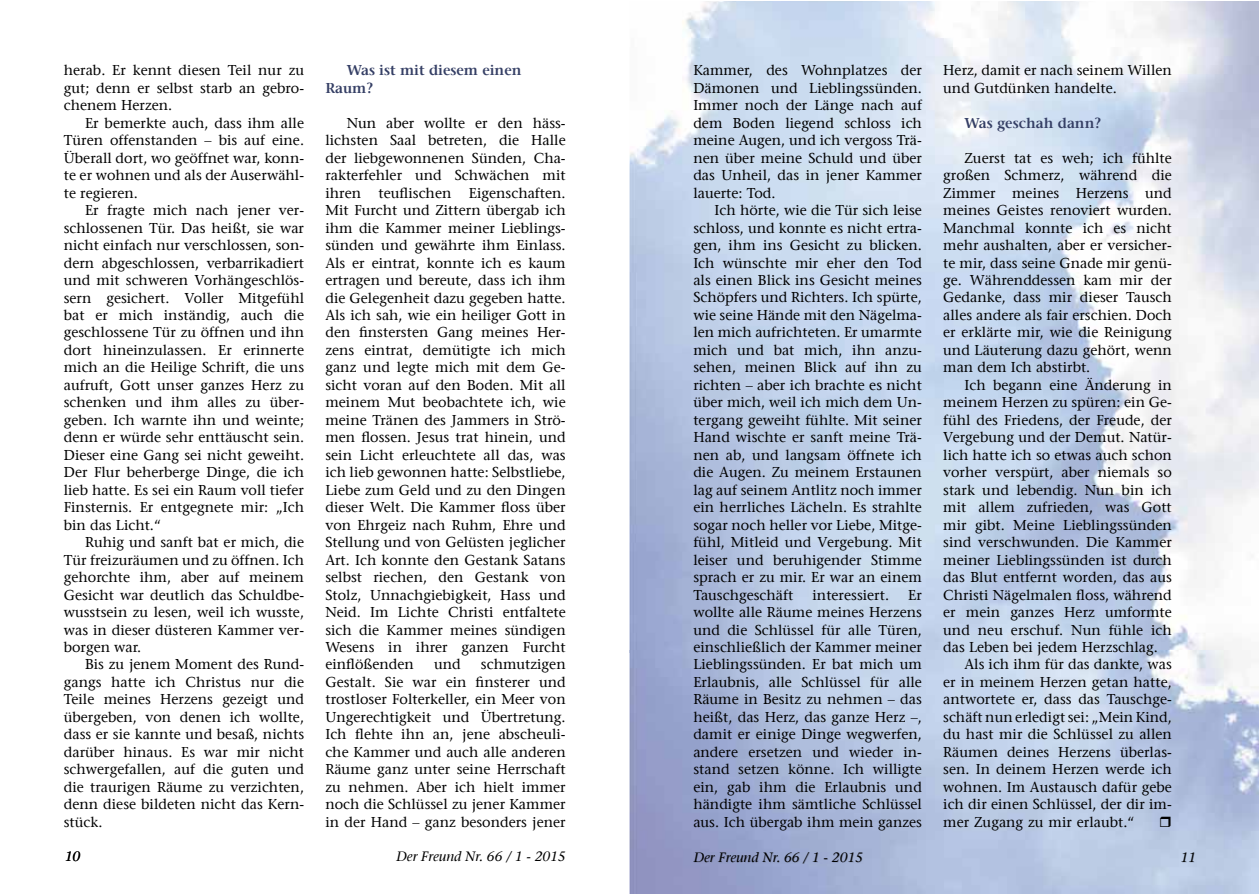
<style>
.page{position:relative;width:1259px;height:894px;background:#fff}
.page>*{position:absolute;margin:0;border:0;box-sizing:border-box;transform-origin:0 0}
.t1{font:14.25px/17.4px "Stone Serif";color:#000;text-align:justify}
.t2{font:600 14.25px/17.4px "Stone Serif";color:#353f65}
.t3{font:italic 13.5px "Stone Serif";color:#000}
</style>
<div class="page">
<img style="left:629px;top:1px;width:629px;height:650px">
<img style="left:629px;top:651px;width:629px;height:242px">
<svg style="left:1182px;top:853px;width:12px;height:9px"></svg>
<img style="left:694px;top:853px;width:169px;height:11px">
<img style="left:694px;top:853px;width:39px;height:10px">
<svg style="left:1160px;top:816px;width:10px;height:11px"></svg>
<p class="t1" style="left:64px;top:63px;width:242px">herab. Er kennt diesen Teil nur zu gut; denn er selbst starb an gebro&shy;chenem Herzen.</p>
<p class="t1" style="left:64px;top:116px;width:242px;text-indent:21px">Er bemerkte auch, dass ihm alle Türen offenstanden – bis auf eine.<br>Überall dort, wo geöffnet war, konn&shy;te er wohnen und als der Auserwähl&shy;te regieren.</p>
<p class="t1" style="left:64px;top:203px;width:242px;text-indent:21px">Er fragte mich nach jener ver&shy;schlossenen Tür. Das heißt, sie war nicht einfach nur verschlossen, son&shy;dern abgeschlossen, verbarrikadiert und mit schweren Vorhängeschlös&shy;sern gesichert. Voller Mitgefühl bat er mich inständig, auch die geschlossene Tür zu öffnen und ihn dort hineinzulassen. Er erinnerte mich an die Heilige Schrift, die uns aufruft, Gott unser ganzes Herz zu schenken und ihm alles zu über&shy;geben. Ich warnte ihn und weinte; denn er würde sehr enttäuscht sein.<br>Dieser eine Gang sei nicht geweiht.<br>Der Flur beherberge Dinge, die ich lieb hatte. Es sei ein Raum voll tiefer Finsternis. Er entgegnete mir: „Ich bin das Licht.“</p>
<p class="t1" style="left:64px;top:535px;width:242px;text-indent:21px">Ruhig und sanft bat er mich, die Tür freizuräumen und zu öffnen. Ich gehorchte ihm, aber auf meinem Gesicht war deutlich das Schuldbe&shy;wusstsein zu lesen, weil ich wusste, was in dieser düsteren Kammer ver&shy;borgen war.</p>
<p class="t1" style="left:64px;top:657px;width:242px;text-indent:21px">Bis zu jenem Moment des Rund&shy;gangs hatte ich Christus nur die Teile meines Herzens gezeigt und übergeben, von denen ich wollte, dass er sie kannte und besaß, nichts darüber hinaus. Es war mir nicht schwergefallen, auf die guten und die traurigen Räume zu verzichten, denn diese bildeten nicht das Kern&shy;stück.</p>
<p class="t3" style="left:65px;top:851px;width:17px">10</p>
<p class="t2" style="left:325px;top:63px;width:198px;text-indent:21px">Was ist mit diesem einen<br>Raum?</p>
<p class="t1" style="left:325px;top:116px;width:242px;text-indent:21px">Nun aber wollte er den häss&shy;lichsten Saal betreten, die Halle der liebgewonnenen Sünden, Cha&shy;rakterfehler und Schwächen mit ihren teuflischen Eigenschaften.<br>Mit Furcht und Zittern übergab ich ihm die Kammer meiner Lieblings&shy;sünden und gewährte ihm Einlass.<br>Als er eintrat, konnte ich es kaum ertragen und bereute, dass ich ihm die Gelegenheit dazu gegeben hatte.<br>Als ich sah, wie ein heiliger Gott in den finstersten Gang meines Her&shy;zens eintrat, demütigte ich mich ganz und legte mich mit dem Ge&shy;sicht voran auf den Boden. Mit all meinem Mut beobachtete ich, wie meine Tränen des Jammers in Strö&shy;men flossen. Jesus trat hinein, und sein Licht erleuchtete all das, was ich lieb gewonnen hatte: Selbstliebe, Liebe zum Geld und zu den Dingen dieser Welt. Die Kammer floss über von Ehrgeiz nach Ruhm, Ehre und Stellung und von Gelüsten jeglicher Art. Ich konnte den Gestank Satans selbst riechen, den Gestank von Stolz, Unnachgiebigkeit, Hass und Neid. Im Lichte Christi entfaltete sich die Kammer meines sündigen Wesens in ihrer ganzen Furcht einflößenden</p>
<p class="t1" style="left:325px;top:657px;width:242px;text-indent:155px">schmutzigen Gestalt. Sie war ein finsterer und trostloser Folterkeller, ein Meer von Ungerechtigkeit und Übertretung.<br>Ich flehte ihn an, jene abscheuli&shy;che Kammer und auch alle anderen Räume ganz unter seine Herrschaft zu nehmen. Aber ich hielt immer noch die Schlüssel zu jener Kammer in der Hand – ganz besonders jener</p>
<p class="t1" style="left:434px;top:657px;width:28px">und</p>
<p class="t3" style="left:396px;top:851px;width:171px">Der Freund Nr. 66 / 1 - 2015</p>
<p class="t1" style="left:693px;top:63px;width:230px">Kammer, des Wohnplatzes der Dämonen und Lieblingssünden.<br>Immer noch der Länge nach auf dem Boden liegend schloss ich meine Augen, und ich vergoss Trä&shy;nen über meine Schuld und über das Unheil, das in jener Kammer lauerte: Tod.</p>
<p class="t1" style="left:693px;top:203px;width:230px;text-indent:21px">Ich hörte, wie die Tür sich leise schloss, und konnte es nicht ertra&shy;gen, ihm ins Gesicht zu blicken.<br>Ich wünschte mir eher den Tod als einen Blick ins Gesicht meines Schöpfers und Richters. Ich spürte, wie seine Hände mit den Nägelma&shy;len mich aufrichteten. Er umarmte mich und bat mich, ihn anzu&shy;sehen, meinen Blick auf ihn zu richten – aber ich brachte es nicht über mich, weil ich mich dem Un&shy;tergang geweiht fühlte. Mit seiner Hand wischte er sanft meine Trä&shy;nen ab, und langsam öffnete ich die Augen. Zu meinem Erstaunen lag auf seinem Antlitz noch immer ein herrliches Lächeln. Es strahlte sogar noch heller vor Liebe, Mitge&shy;fühl, Mitleid und Vergebung. Mit leiser und beruhigender Stimme sprach er zu mir. Er war an einem Tauschgeschäft</p>
<p class="t1" style="left:693px;top:587px;width:230px;text-indent:215px">Er wollte alle Räume meines Herzens und die Schlüssel für alle Türen, einschließlich der Kammer meiner Lieblingssünden. Er bat mich um Erlaubnis, alle Schlüssel für alle Räume in Besitz zu nehmen – das heißt, das Herz, das ganze Herz –, damit er einige Dinge wegwerfen, andere ersetzen und wieder in&shy;stand setzen könne. Ich willigte ein, gab ihm die Erlaubnis und händigte ihm sämtliche Schlüssel aus. Ich übergab ihm mein ganzes</p>
<p class="t1" style="left:812px;top:587px;width:78px">interessiert.</p>
<p class="t1" style="left:943px;top:63px;width:230px">Herz, damit er nach seinem Willen und Gutdünken handelte.</p>
<p class="t2" style="left:964px;top:116px;width:138px">Was geschah dann?</p>
<p class="t1" style="left:943px;top:151px;width:230px;text-indent:21px">Zuerst tat es weh; ich fühlte großen Schmerz, während die Zimmer meines Herzens und meines Geistes renoviert wurden.<br>Manchmal konnte ich es nicht mehr aushalten, aber er versicher&shy;te mir, dass seine Gnade mir genü&shy;ge. Währenddessen kam mir der Gedanke, dass mir dieser Tausch alles andere als fair erschien. Doch er erklärte mir, wie die Reinigung und Läuterung dazu gehört, wenn man dem Ich abstirbt.</p>
<p class="t1" style="left:964px;top:378px;width:209px">Ich begann eine Änderung in</p>
<p class="t1" style="left:943px;top:395px;width:230px">meinem Herzen zu spüren: ein Ge-</p>
<p class="t1" style="left:943px;top:413px;width:230px">fühl des Friedens, der Freude, der</p>
<p class="t1" style="left:943px;top:430px;width:230px">Vergebung und der Demut. Natür-</p>
<p class="t1" style="left:943px;top:448px;width:230px">lich hatte ich so etwas auch schon</p>
<p class="t1" style="left:943px;top:465px;width:230px">vorher verspürt, aber niemals so</p>
<p class="t1" style="left:943px;top:483px;width:230px">stark und lebendig. Nun bin ich</p>
<p class="t1" style="left:943px;top:500px;width:230px">mit allem zufrieden, was Gott</p>
<p class="t1" style="left:943px;top:517px;width:230px">mir gibt. Meine Lieblingssünden</p>
<p class="t1" style="left:943px;top:535px;width:230px">sind verschwunden. Die Kammer</p>
<p class="t1" style="left:943px;top:552px;width:230px">meiner Lieblingssünden ist durch</p>
<p class="t1" style="left:943px;top:570px;width:230px">das Blut entfernt worden, das aus</p>
<p class="t1" style="left:943px;top:587px;width:230px">Christi Nägelmalen floss, während</p>
<p class="t1" style="left:943px;top:605px;width:230px">er mein ganzes Herz umformte</p>
<p class="t1" style="left:943px;top:622px;width:230px">und neu erschuf. Nun fühle ich</p>
<p class="t1" style="left:943px;top:640px;width:216px">das Leben bei jedem Herzschlag.</p>
<p class="t1" style="left:964px;top:657px;width:209px">Als ich ihm für das dankte, was</p>
<p class="t1" style="left:943px;top:675px;width:230px">er in meinem Herzen getan hatte,</p>
<p class="t1" style="left:943px;top:692px;width:230px">antwortete er, dass das Tauschge-</p>
<p class="t1" style="left:943px;top:710px;width:230px">schäft nun erledigt sei: „Mein Kind,</p>
<p class="t1" style="left:943px;top:727px;width:230px">du hast mir die Schlüssel zu allen</p>
<p class="t1" style="left:943px;top:745px;width:230px">Räumen deines Herzens überlas-</p>
<p class="t1" style="left:943px;top:762px;width:230px">sen. In deinem Herzen werde ich</p>
<p class="t1" style="left:943px;top:780px;width:230px">wohnen. Im Austausch dafür gebe</p>
<p class="t1" style="left:943px;top:797px;width:230px">ich dir einen Schlüssel, der dir im-</p>
<p class="t1" style="left:943px;top:815px;width:193px">mer Zugang zu mir erlaubt.“</p>
<p class="t3" style="left:693px;top:853px;width:171px">Der Freund Nr. 66 / 1 - 2015</p>
<p class="t3" style="left:1180px;top:853px;width:17px">11</p>
</div>
